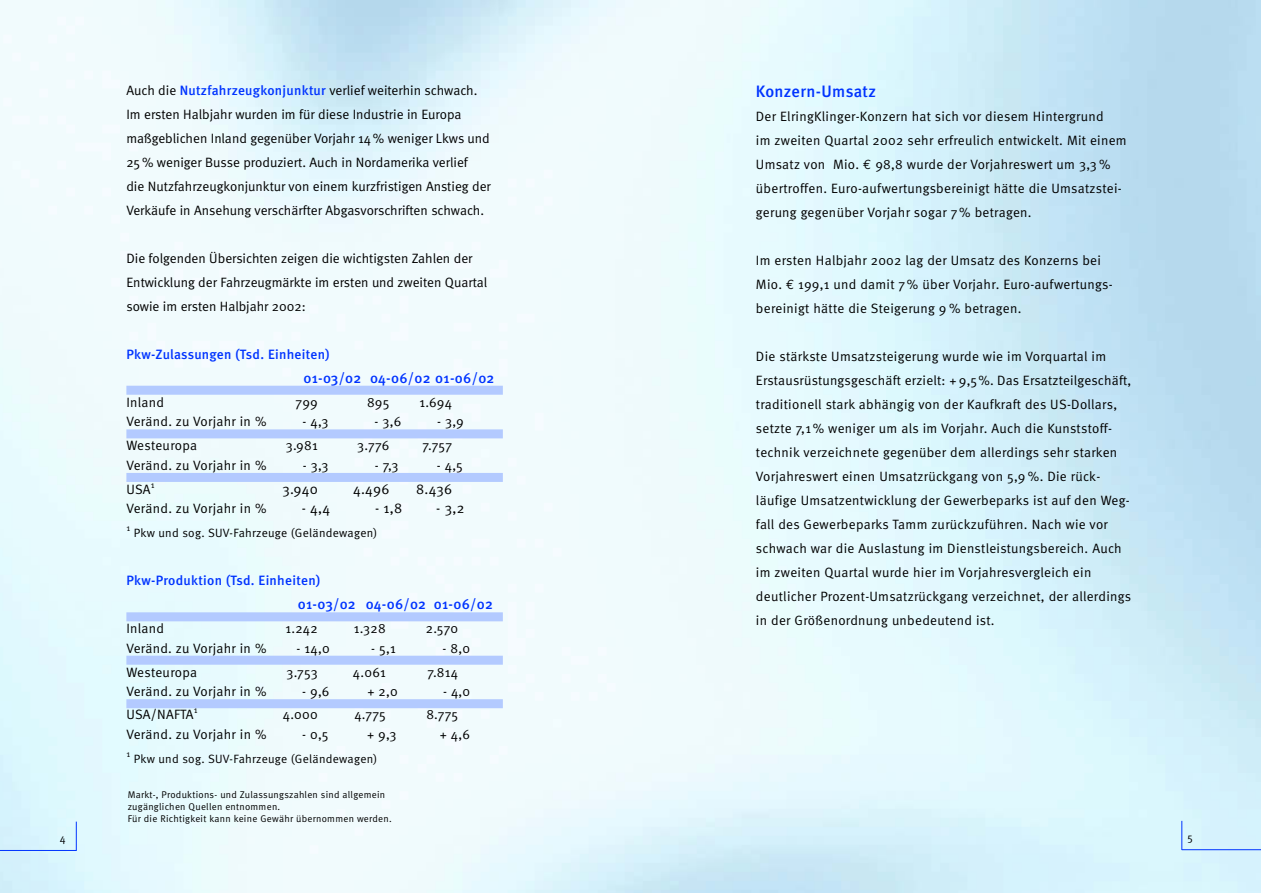
<style>
.page{position:relative;width:1262px;height:893px;background:#fff}
.page>*{position:absolute;margin:0;border:0;box-sizing:border-box;transform-origin:0 0}
.t1{font:500 16.5px "Meta";letter-spacing:.02em;color:#03f}
.t2{font:500 14.25px "Meta";letter-spacing:.015em;color:#03f}
.t3{font:14.25px "Meta Normal";letter-spacing:.025em;color:#000}
.t4{font:13.5px/24px "Meta Normal";letter-spacing:.015em;color:#000}
.t5{font:500 13.5px "Meta";letter-spacing:.02em;color:#03f}
.t6{font:12px "Meta Normal";letter-spacing:.025em;color:#000}
.t7{font:10.8px "Meta Normal";color:#000}
.t8{font:9.75px/12px "Meta Normal";letter-spacing:.03em;color:#000}
.t9{font:9px "Meta Normal";color:#000}
.s1{font-family:"Meta";font-weight:500;color:#03f}
.s2{font-family:"Euro Mono"}
</style>
<div class="page">
<hr style="left:1181px;top:849px;width:79px;height:1px;background:#03f">
<svg style="left:1181px;top:820px;width:1px;height:29px"></svg>
<div style="left:126px;top:386px;width:377px;height:8px;background:#b3caff"></div>
<div style="left:126px;top:429px;width:377px;height:9px;background:#b3caff"></div>
<div style="left:126px;top:473px;width:377px;height:9px;background:#b3caff"></div>
<div style="left:126px;top:612px;width:377px;height:9px;background:#b3caff"></div>
<div style="left:126px;top:655px;width:377px;height:9px;background:#b3caff"></div>
<div style="left:126px;top:699px;width:377px;height:9px;background:#b3caff"></div>
<hr style="left:1px;top:850px;width:76px;height:1px;background:#03f">
<svg style="left:76px;top:821px;width:1px;height:29px"></svg>
<p class="t7" style="left:60px;top:834px;width:7px">4</p>
<p class="t4" style="left:126px;top:79px;width:366px">Auch die <span class="s1">Nutzfahrzeugkonjunktur</span> verlief weiterhin schwach.<br>Im ersten Halbjahr wurden im für diese Industrie in Europa maßgeblichen Inland gegenüber Vorjahr 14 % weniger Lkws und 25% weniger Busse produziert. Auch in Nordamerika verlief<br>die Nutzfahrzeugkonjunktur von einem kurzfristigen Anstieg der Verkäufe in Ansehung verschärfter Abgasvorschriften schwach.</p>
<p class="t4" style="left:126px;top:247px;width:362px">Die folgenden Übersichten zeigen die wichtigsten Zahlen der<br>Entwicklung der Fahrzeugmärkte im ersten und zweiten Quartal sowie im ersten Halbjahr 2002:</p>
<p class="t5" style="left:126px;top:349px;width:205px">Pkw-Zulassungen (Tsd. Einheiten)</p>
<p class="t2" style="left:303px;top:372px;width:192px">01-03/02 04-06/02 01-06/02</p>
<p class="t4" style="left:126px;top:391px;width:39px">Inland</p>
<p class="t4" style="left:295px;top:391px;width:24px">799</p>
<p class="t4" style="left:367px;top:391px;width:24px">895</p>
<p class="t4" style="left:419px;top:391px;width:34px">1.694</p>
<p class="t4" style="left:126px;top:410px;width:142px">Veränd. zu Vorjahr in %</p>
<p class="t4" style="left:303px;top:410px;width:27px">- 4,3</p>
<p class="t4" style="left:374px;top:410px;width:28px">- 3,6</p>
<p class="t4" style="left:437px;top:410px;width:28px">- 3,9</p>
<p class="t4" style="left:126px;top:434px;width:72px">Westeuropa</p>
<p class="t4" style="left:286px;top:434px;width:34px">3.981</p>
<p class="t4" style="left:357px;top:434px;width:34px">3.776</p>
<p class="t4" style="left:422px;top:434px;width:31px">7.757</p>
<p class="t4" style="left:126px;top:454px;width:142px">Veränd. zu Vorjahr in %</p>
<p class="t4" style="left:303px;top:454px;width:27px">- 3,3</p>
<p class="t4" style="left:375px;top:454px;width:25px">- 7,3</p>
<p class="t4" style="left:437px;top:454px;width:27px">- 4,5</p>
<p class="t4" style="left:126px;top:478px;width:30px">USA<sup>1</sup></p>
<p class="t3" style="left:282px;top:483px;width:37px">3.940</p>
<p class="t3" style="left:353px;top:483px;width:38px">4.496</p>
<p class="t3" style="left:416px;top:483px;width:37px">8.436</p>
<p class="t4" style="left:126px;top:497px;width:142px">Veränd. zu Vorjahr in %</p>
<p class="t3" style="left:302px;top:503px;width:30px">- 4,4</p>
<p class="t3" style="left:375px;top:503px;width:29px">- 1,8</p>
<p class="t3" style="left:436px;top:503px;width:30px">- 3,2</p>
<p class="t9" style="left:126px;top:524px;width:5px">1</p>
<p class="t6" style="left:134px;top:528px;width:245px">Pkw und sog. SUV-Fahrzeuge (Geländewagen)</p>
<p class="t5" style="left:126px;top:575px;width:195px">Pkw-Produktion (Tsd. Einheiten)</p>
<p class="t2" style="left:298px;top:599px;width:196px">01-03/02 04-06/02 01-06/02</p>
<p class="t4" style="left:126px;top:617px;width:39px">Inland</p>
<p class="t4" style="left:285px;top:617px;width:34px">1.242</p>
<p class="t4" style="left:354px;top:617px;width:34px">1.328</p>
<p class="t4" style="left:426px;top:617px;width:34px">2.570</p>
<p class="t4" style="left:126px;top:637px;width:142px">Veränd. zu Vorjahr in %</p>
<p class="t4" style="left:297px;top:637px;width:35px">- 14,0</p>
<p class="t4" style="left:371px;top:637px;width:26px">- 5,1</p>
<p class="t4" style="left:442px;top:637px;width:29px">- 8,0</p>
<p class="t4" style="left:126px;top:661px;width:72px">Westeuropa</p>
<p class="t4" style="left:286px;top:661px;width:33px">3.753</p>
<p class="t4" style="left:353px;top:661px;width:34px">4.061</p>
<p class="t4" style="left:427px;top:661px;width:32px">7.814</p>
<p class="t4" style="left:126px;top:680px;width:142px">Veränd. zu Vorjahr in %</p>
<p class="t4" style="left:302px;top:680px;width:29px">- 9,6</p>
<p class="t4" style="left:367px;top:680px;width:32px">+ 2,0</p>
<p class="t4" style="left:443px;top:680px;width:29px">- 4,0</p>
<p class="t4" style="left:126px;top:703px;width:73px">USA/NAFTA<sup>1</sup></p>
<p class="t4" style="left:283px;top:703px;width:37px">4.000</p>
<p class="t4" style="left:354px;top:703px;width:33px">4.775</p>
<p class="t4" style="left:426px;top:703px;width:33px">8.775</p>
<p class="t4" style="left:126px;top:723px;width:142px">Veränd. zu Vorjahr in %</p>
<p class="t4" style="left:302px;top:723px;width:28px">- 0,5</p>
<p class="t4" style="left:367px;top:723px;width:31px">+ 9,3</p>
<p class="t4" style="left:440px;top:723px;width:32px">+ 4,6</p>
<p class="t9" style="left:126px;top:750px;width:5px">1</p>
<p class="t6" style="left:134px;top:754px;width:245px">Pkw und sog. SUV-Fahrzeuge (Geländewagen)</p>
<p class="t8" style="left:128px;top:789px;width:266px">Markt-, Produktions- und Zulassungszahlen sind allgemein zugänglichen Quellen entnommen.<br>Für die Richtigkeit kann keine Gewähr übernommen werden.</p>
<p class="t1" style="left:756px;top:85px;width:121px">Konzern-Umsatz</p>
<p class="t4" style="left:756px;top:105px;width:372px">Der ElringKlinger-Konzern hat sich vor diesem Hintergrund<br>im zweiten Quartal 2002 sehr erfreulich entwickelt. Mit einem Umsatz von Mio. <span class="s2">€</span> 98,8 wurde der Vorjahreswert um 3,3 % übertroffen. Euro-aufwertungsbereinigt hätte die Umsatzstei&shy;gerung gegenüber Vorjahr sogar 7% betragen.</p>
<p class="t4" style="left:756px;top:249px;width:358px">Im ersten Halbjahr 2002 lag der Umsatz des Konzerns bei<br>Mio. <span class="s2">€</span> 199,1 und damit 7% über Vorjahr. Euro-aufwertungs&shy;bereinigt hätte die Steigerung 9 % betragen.</p>
<p class="t4" style="left:756px;top:345px;width:377px">Die stärkste Umsatzsteigerung wurde wie im Vorquartal im Erstausrüstungsgeschäft erzielt: + 9,5%. Das Ersatzteilgeschäft, traditionell stark abhängig von der Kaufkraft des US-Dollars, setzte 7,1% weniger um als im Vorjahr. Auch die Kunststoff&shy;technik verzeichnete gegenüber dem allerdings sehr starken Vorjahreswert einen Umsatzrückgang von 5,9 %. Die rück&shy;läufige Umsatzentwicklung der Gewerbeparks ist auf den Weg&shy;fall des Gewerbeparks Tamm zurückzuführen. Nach wie vor schwach war die Auslastung im Dienstleistungsbereich. Auch im zweiten Quartal wurde hier im Vorjahresvergleich ein deutlicher Prozent-Umsatzrückgang verzeichnet, der allerdings in der Größenordnung unbedeutend ist.</p>
<p class="t7" style="left:1187px;top:833px;width:7px">5</p>
</div>
